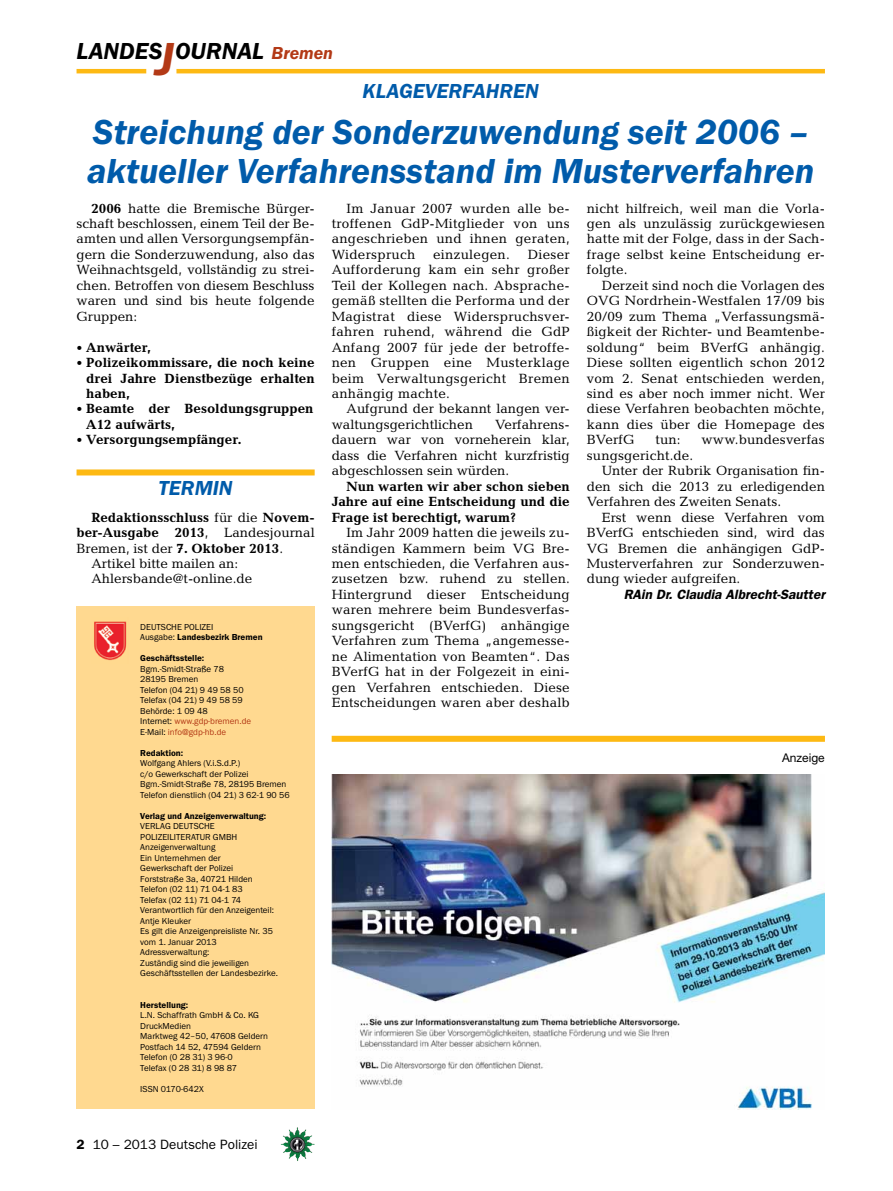
<style>
.page{position:relative;width:893px;height:1191px;background:#fff}
.page>*{position:absolute;margin:0;border:0;box-sizing:border-box;transform-origin:0 0}
._03__HEADLINE_2spalt{font:italic 600 36px/39px "Franklin Gothic Itc T";color:#005baa}
.t1{font:italic 600 24px "Franklin Gothic Itc T";color:#000}
._01__RUBRIKENZEILE_o{font:italic 600 21px "Franklin Gothic Itc T";color:#005baa}
._01__RUBRIKENZEILE_m{font:italic 600 21px "Franklin Gothic Itc T";color:#005baa}
.t2{font:italic 600 18px "Franklin Gothic Itc T";color:#b33916}
._09__GRUNDTEXT___Blo{font:13.5px/15.5px "Candida";color:#000;text-align:justify}
._09__GRUNDTEXT___Blo-2{font:700 13.5px/15.5px "Candida";color:#000;text-align:justify}
._13__UNTERSCHRIFT_Ar{font:italic 600 13.5px "Franklin Gothic";color:#000}
.t3{font:13.5px "Franklin Gothic";color:#000}
._09__GRUNDTEXT___Blo-3{font:13.5px "Candida";letter-spacing:.02em;color:#000}
.t4{font:12px "Helvetica Neue";color:#000}
.t5{font:9px/10.5px "Franklin Gothic Itc T";color:#000}
.t6{font:600 9px "Franklin Gothic Itc T";color:#000}
.t7{font:9px "Franklin Gothic Itc T";color:#b33916}
.s1{font-size:48px;color:#b33916}
.s2{font-weight:700}
.s3{font-size:12px}
.s4{font-weight:400}
.s5{color:#000}
.s6{font-weight:600}
</style>
<div class="page">
<hr style="left:77px;top:69px;width:69px;height:4px;background:#fdb913">
<hr style="left:176px;top:69px;width:649px;height:4px;background:#fdb913">
<img style="left:281px;top:1128px;width:16px;height:24px">
<div style="left:77px;top:606px;width:238px;height:503px;background:#ffd990"></div>
<img style="left:94px;top:621px;width:33px;height:40px">
<div style="left:77px;top:469px;width:238px;height:6px;background:#fdb913"></div>
<img style="left:332px;top:774px;width:493px;height:335px">
<div style="left:332px;top:736px;width:493px;height:6px;background:#fdb913"></div>
<p class="t1" style="left:77px;top:37px;width:189px">LANDES<span class="s1">J</span>OURNAL</p>
<p class="t2" style="left:272px;top:42px;width:63px">Bremen</p>
<p class="_01__RUBRIKENZEILE_o" style="left:363px;top:79px;width:178px">KLAGEVERFAHREN</p>
<p class="_03__HEADLINE_2spalt" style="left:87px;top:112px;width:729px">Streichung der Sonderzuwendung seit 2006 – aktueller Verfahrensstand im Musterverfahren</p>
<p class="_09__GRUNDTEXT___Blo" style="left:77px;top:200px;width:240px;text-indent:15px"><span class="s2">2006</span> hatte die Bremische Bürger&shy;schaft beschlossen, einem Teil der Be&shy;amten und allen Versorgungsempfän&shy;gern die Sonderzuwendung, also das Weihnachtsgeld, vollständig zu strei&shy;chen. Betroffen von diesem Beschluss waren und sind bis heute folgende Gruppen:</p>
<p class="_09__GRUNDTEXT___Blo-2" style="left:77px;top:339px;width:76px"><span class="s3">•</span> Anwärter,</p>
<p class="_09__GRUNDTEXT___Blo-2" style="left:86px;top:355px;width:230px;text-indent:-10px"><span class="s3">•</span> Polizeikommissare, die noch keine drei Jahre Dienstbezüge erhalten haben,</p>
<p class="_09__GRUNDTEXT___Blo-2" style="left:86px;top:401px;width:229px;text-indent:-10px"><span class="s3">•</span> Beamte der Besoldungsgruppen<br>A12 aufwärts,</p>
<p class="_09__GRUNDTEXT___Blo-2" style="left:77px;top:432px;width:166px"><span class="s3">•</span> Versorgungsempfänger.</p>
<p class="_09__GRUNDTEXT___Blo" style="left:587px;top:200px;width:240px">nicht hilfreich, weil man die Vorla&shy;gen als unzulässig zurückgewiesen hatte mit der Folge, dass in der Sach&shy;frage selbst keine Entscheidung er&shy;folgte.</p>
<p class="_09__GRUNDTEXT___Blo" style="left:587px;top:277px;width:240px;text-indent:15px">Derzeit sind noch die Vorlagen des OVG Nordrhein-Westfalen 17/09 bis 20/09 zum Thema „Verfassungsmä&shy;ßigkeit der Richter- und Beamtenbe&shy;soldung“ beim BVerfG anhängig.<br>Diese sollten eigentlich schon 2012 vom 2. Senat entschieden werden, sind es aber noch immer nicht. Wer diese Verfahren beobachten möchte, kann dies über die Homepage des BVerfG</p>
<p class="_09__GRUNDTEXT___Blo" style="left:332px;top:200px;width:240px;text-indent:15px">Im Januar 2007 wurden alle be&shy;troffenen GdP-Mitglieder von uns angeschrieben und ihnen geraten, Widerspruch</p>
<p class="_09__GRUNDTEXT___Blo-3" style="left:433px;top:247px;width:78px">einzulegen.</p>
<p class="_09__GRUNDTEXT___Blo" style="left:332px;top:247px;width:240px;text-indent:196px">Dieser Aufforderung kam ein sehr großer Teil der Kollegen nach. Absprache&shy;gemäß stellten die Performa und der Magistrat diese Widerspruchsver&shy;fahren ruhend, während die GdP Anfang 2007 für jede der betroffe&shy;nen Gruppen eine Musterklage beim Verwaltungsgericht Bremen anhängig machte.</p>
<p class="_09__GRUNDTEXT___Blo" style="left:332px;top:401px;width:240px;text-indent:15px">Aufgrund der bekannt langen ver&shy;waltungsgerichtlichen</p>
<p class="_09__GRUNDTEXT___Blo" style="left:332px;top:416px;width:240px;text-indent:163px">Verfahrens&shy;dauern war von vorneherein klar, dass die Verfahren nicht kurzfristig abgeschlossen sein würden.</p>
<p class="_09__GRUNDTEXT___Blo-2" style="left:332px;top:478px;width:240px;text-indent:15px">Nun warten wir aber schon sieben Jahre auf eine Entscheidung und die Frage ist berechtigt, warum?</p>
<p class="_09__GRUNDTEXT___Blo" style="left:332px;top:525px;width:240px;text-indent:15px">Im Jahr 2009 hatten die jeweils zu&shy;ständigen Kammern beim VG Bre&shy;men entschieden, die Verfahren aus&shy;zusetzen bzw. ruhend zu stellen.<br>Hintergrund dieser Entscheidung waren mehrere beim Bundesverfas&shy;sungsgericht (BVerfG) anhängige Verfahren zum Thema „angemesse&shy;ne Alimentation von Beamten“. Das BVerfG hat in der Folgezeit in eini&shy;gen Verfahren entschieden. Diese Entscheidungen waren aber deshalb</p>
<p class="_09__GRUNDTEXT___Blo" style="left:655px;top:432px;width:27px">tun:</p>
<p class="_09__GRUNDTEXT___Blo" style="left:702px;top:432px;width:125px">www.bundesverfas</p>
<p class="_09__GRUNDTEXT___Blo" style="left:587px;top:447px;width:108px">sungsgericht.de.</p>
<p class="_09__GRUNDTEXT___Blo" style="left:587px;top:463px;width:240px;text-indent:15px">Unter der Rubrik Organisation fin&shy;den sich die 2013 zu erledigenden Verfahren des Zweiten Senats.</p>
<p class="_09__GRUNDTEXT___Blo" style="left:587px;top:509px;width:240px;text-indent:15px">Erst wenn diese Verfahren vom BVerfG entschieden sind, wird das VG Bremen die anhängigen GdP-Musterverfahren zur Sonderzuwen&shy;dung wieder aufgreifen.</p>
<p class="_13__UNTERSCHRIFT_Ar" style="left:624px;top:586px;width:203px">RAin Dr. Claudia Albrecht-Sautter</p>
<p class="_01__RUBRIKENZEILE_m" style="left:159px;top:476px;width:75px">TERMIN</p>
<p class="_09__GRUNDTEXT___Blo-2" style="left:77px;top:509px;width:240px;text-indent:15px">Redaktionsschluss <span class="s4">für die</span> Novem&shy;ber-Ausgabe 2013<span class="s4">, Landesjournal Bremen, ist der</span> 7. Oktober 2013<span class="s4">.</span></p>
<p class="_09__GRUNDTEXT___Blo" style="left:91px;top:556px;width:148px">Artikel bitte mailen an:</p>
<p class="_09__GRUNDTEXT___Blo" style="left:91px;top:571px;width:162px">Ahlersbande@t-online.de</p>
<p class="t5" style="left:140px;top:621px;width:75px">DEUTSCHE POLIZEI</p>
<p class="t6" style="left:140px;top:632px;width:124px"><span class="s4">Ausgabe:</span> Landesbezirk Bremen</p>
<p class="t6" style="left:140px;top:653px;width:65px">Geschäftsstelle:</p>
<p class="t5" style="left:140px;top:663px;width:85px">Bgm.-Smidt-Straße 78</p>
<p class="t5" style="left:140px;top:673px;width:59px">28195 Bremen</p>
<p class="t5" style="left:140px;top:684px;width:105px">Telefon (04 21) 9 49 58 50</p>
<p class="t5" style="left:140px;top:694px;width:104px">Telefax (04 21) 9 49 58 59</p>
<p class="t5" style="left:140px;top:705px;width:69px">Behörde: 1 09 48</p>
<p class="t7" style="left:140px;top:716px;width:112px"><span class="s5">Internet:</span> www.gdp-bremen.de</p>
<p class="t7" style="left:140px;top:726px;width:87px"><span class="s5">E-Mail:</span> info@gdp-hb.de</p>
<p class="t6" style="left:140px;top:747px;width:44px">Redaktion:</p>
<p class="t5" style="left:140px;top:757px;width:101px">Wolfgang Ahlers (V.i.S.d.P.)</p>
<p class="t5" style="left:140px;top:768px;width:110px">c/o Gewerkschaft der Polizei</p>
<p class="t5" style="left:140px;top:778px;width:148px">Bgm.-Smidt-Straße 78, 28195 Bremen</p>
<p class="t5" style="left:140px;top:789px;width:151px">Telefon dienstlich (04 21) 3 62-1 90 56</p>
<p class="t6" style="left:140px;top:810px;width:127px">Verlag und Anzeigenverwaltung:</p>
<p class="t5" style="left:140px;top:820px;width:76px">VERLAG DEUTSCHE</p>
<p class="t5" style="left:140px;top:831px;width:99px">POLIZEILITERATUR GMBH</p>
<p class="t5" style="left:140px;top:841px;width:77px">Anzeigenverwaltung</p>
<p class="t5" style="left:140px;top:852px;width:95px">Ein Unternehmen der<br>Gewerkschaft der Polizei</p>
<p class="t5" style="left:140px;top:873px;width:114px">Forststraße 3a, 40721 Hilden</p>
<p class="t5" style="left:140px;top:883px;width:104px">Telefon (02 11) 71 04-1 83</p>
<p class="t5" style="left:140px;top:894px;width:102px">Telefax (02 11) 71 04-1 74</p>
<p class="t5" style="left:140px;top:904px;width:135px">Verantwortlich für den Anzeigenteil:</p>
<p class="t5" style="left:140px;top:915px;width:52px">Antje Kleuker</p>
<p class="t5" style="left:140px;top:925px;width:134px">Es gilt die Anzeigenpreisliste Nr. 35</p>
<p class="t5" style="left:140px;top:936px;width:78px">vom 1. Januar 2013</p>
<p class="t5" style="left:140px;top:946px;width:139px">Adressverwaltung:<br>Zuständig sind die jeweiligen<br>Geschäftsstellen der Landesbezirke.</p>
<p class="t6" style="left:140px;top:999px;width:50px">Herstellung:</p>
<p class="t5" style="left:140px;top:1009px;width:120px">L.N. Schaffrath GmbH &amp; Co. KG</p>
<p class="t5" style="left:140px;top:1020px;width:52px">DruckMedien</p>
<p class="t5" style="left:140px;top:1030px;width:129px">Marktweg 42–50, 47608 Geldern</p>
<p class="t5" style="left:140px;top:1041px;width:122px">Postfach 14 52, 47594 Geldern</p>
<p class="t5" style="left:140px;top:1051px;width:94px">Telefon (0 28 31) 3 96-0</p>
<p class="t5" style="left:140px;top:1062px;width:98px">Telefax (0 28 31) 8 98 87</p>
<p class="t5" style="left:140px;top:1083px;width:65px">ISSN 0170-642X</p>
<p class="t4" style="left:782px;top:751px;width:44px">Anzeige</p>
<p class="t3" style="left:77px;top:1136px;width:183px"><span class="s6">2</span> 10 – 2013 Deutsche Polizei</p>
</div>
